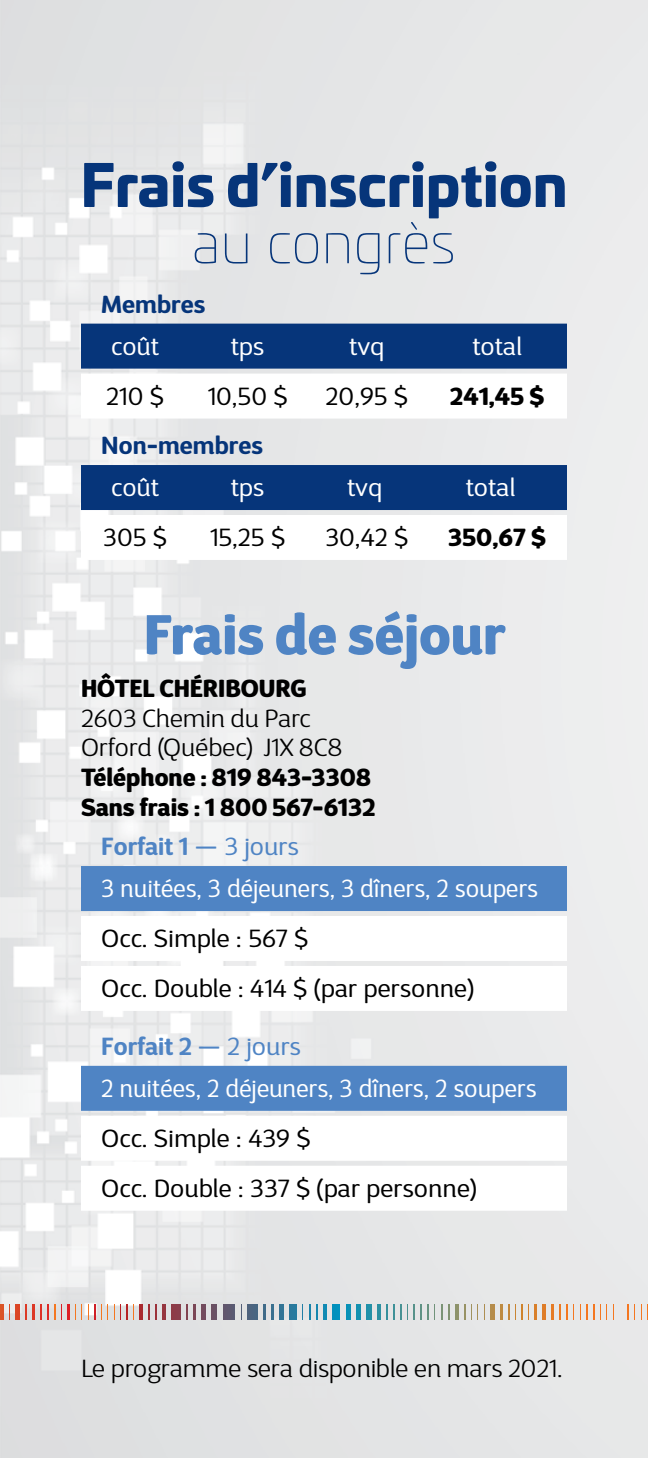
<style>
.page{position:relative;width:648px;height:1458px;background:#fff}
.page>*{position:absolute;margin:0;border:0;box-sizing:border-box;transform-origin:0 0}
.t1{font:900 56.25px "Univia Pro";color:#06357a}
.t2{font:900 56.25px "D Sari";color:#4f84c4}
.t3{font:100 56.25px "Univia Pro";color:#06357a}
.t4{font:24.75px/49.9px "D Sari";color:#000}
.t5{font:24.75px/42.1px "D Sari";color:#fff;scale:.95 1}
.t6{font:900 24.75px/29.7px "D Sari";color:#000}
.t7{font:300 24.75px/29.7px "D Sari";color:#000}
.t8{font:24.75px "D Sari";color:#fff}
.t9{font:700 24.75px "D Sari";color:#06357a}
.s1{font-weight:700;color:#4f84c4}
.s2{color:#4f84c4}
</style>
<div class="page">
<img style="left:0;top:0;width:648px;height:1458px">
<div style="left:81px;top:866px;width:486px;height:45px;background:#4f84c4"></div>
<div style="left:81px;top:916px;width:486px;height:45px;background:#fff"></div>
<div style="left:81px;top:966px;width:486px;height:45px;background:#fff"></div>
<div style="left:81px;top:1066px;width:486px;height:45px;background:#4f84c4"></div>
<div style="left:81px;top:1116px;width:486px;height:45px;background:#fff"></div>
<div style="left:81px;top:1166px;width:486px;height:45px;background:#fff"></div>
<div style="left:81px;top:465px;width:486px;height:45px;background:#06357a"></div>
<div style="left:81px;top:515px;width:486px;height:45px;background:#fff"></div>
<div style="left:81px;top:324px;width:486px;height:45px;background:#06357a"></div>
<div style="left:81px;top:374px;width:486px;height:45px;background:#fff"></div>
<svg style="left:635px;top:1304px;width:13px;height:16px"></svg>
<svg style="left:627px;top:1304px;width:2px;height:16px"></svg>
<svg style="left:607px;top:1304px;width:7px;height:16px"></svg>
<svg style="left:600px;top:1304px;width:1px;height:16px"></svg>
<svg style="left:587px;top:1304px;width:7px;height:16px"></svg>
<svg style="left:574px;top:1304px;width:7px;height:16px"></svg>
<svg style="left:567px;top:1304px;width:1px;height:16px"></svg>
<svg style="left:559px;top:1304px;width:2px;height:16px"></svg>
<svg style="left:551px;top:1304px;width:2px;height:16px"></svg>
<hr style="left:542px;top:1304px;width:3px;height:16px;background:#de7d28">
<svg style="left:535px;top:1304px;width:1px;height:16px"></svg>
<svg style="left:522px;top:1304px;width:7px;height:16px"></svg>
<svg style="left:515px;top:1304px;width:1px;height:16px"></svg>
<svg style="left:508px;top:1304px;width:1px;height:16px"></svg>
<svg style="left:501px;top:1304px;width:1px;height:16px"></svg>
<hr style="left:491px;top:1304px;width:4px;height:16px;background:#b58c4a">
<svg style="left:478px;top:1304px;width:7px;height:16px"></svg>
<svg style="left:471px;top:1304px;width:1px;height:16px"></svg>
<svg style="left:464px;top:1304px;width:1px;height:16px"></svg>
<hr style="left:455px;top:1304px;width:3px;height:16px;background:#8d936b">
<svg style="left:449px;top:1304px;width:1px;height:16px"></svg>
<svg style="left:441px;top:1304px;width:2px;height:16px"></svg>
<svg style="left:434px;top:1304px;width:1px;height:16px"></svg>
<svg style="left:421px;top:1304px;width:7px;height:16px"></svg>
<svg style="left:414px;top:1304px;width:1px;height:16px"></svg>
<svg style="left:401px;top:1304px;width:7px;height:16px"></svg>
<svg style="left:387px;top:1304px;width:8px;height:16px"></svg>
<svg style="left:378px;top:1304px;width:2px;height:16px"></svg>
<div style="left:366px;top:1304px;width:5px;height:16px;background:#2091a9"></div>
<hr style="left:357px;top:1304px;width:3px;height:16px;background:#1391b0">
<div style="left:346px;top:1304px;width:5px;height:16px;background:#0991b7"></div>
<div style="left:332px;top:1304px;width:8px;height:16px;background:#0091bd"></div>
<svg style="left:324px;top:1304px;width:2px;height:16px"></svg>
<svg style="left:316px;top:1304px;width:2px;height:16px"></svg>
<svg style="left:309px;top:1304px;width:1px;height:16px"></svg>
<svg style="left:302px;top:1304px;width:1px;height:16px"></svg>
<div style="left:290px;top:1304px;width:6px;height:16px;background:#29799d"></div>
<hr style="left:280px;top:1304px;width:4px;height:16px;background:#327495">
<svg style="left:272px;top:1304px;width:2px;height:16px"></svg>
<svg style="left:264px;top:1304px;width:1px;height:16px"></svg>
<div style="left:248px;top:1304px;width:10px;height:16px;background:#4a6480"></div>
<svg style="left:241px;top:1304px;width:1px;height:16px"></svg>
<div style="left:223px;top:1304px;width:12px;height:16px;background:#5e586f"></div>
<div style="left:211px;top:1304px;width:6px;height:16px;background:#6a5063"></div>
<hr style="left:202px;top:1304px;width:3px;height:16px;background:#734c5e">
<svg style="left:194px;top:1304px;width:2px;height:16px"></svg>
<svg style="left:187px;top:1304px;width:1px;height:16px"></svg>
<div style="left:171px;top:1304px;width:10px;height:16px;background:#8b3c49"></div>
<svg style="left:163px;top:1304px;width:2px;height:16px"></svg>
<svg style="left:155px;top:1304px;width:2px;height:16px"></svg>
<svg style="left:148px;top:1304px;width:1px;height:16px"></svg>
<svg style="left:140px;top:1304px;width:2px;height:16px"></svg>
<svg style="left:127px;top:1304px;width:7px;height:16px"></svg>
<svg style="left:108px;top:1304px;width:13px;height:16px"></svg>
<svg style="left:101px;top:1304px;width:1px;height:16px"></svg>
<svg style="left:82px;top:1304px;width:13px;height:16px"></svg>
<svg style="left:75px;top:1304px;width:1px;height:16px"></svg>
<svg style="left:68px;top:1304px;width:1px;height:16px"></svg>
<svg style="left:55px;top:1304px;width:7px;height:16px"></svg>
<svg style="left:48px;top:1304px;width:1px;height:16px"></svg>
<svg style="left:40px;top:1304px;width:2px;height:16px"></svg>
<svg style="left:26px;top:1304px;width:8px;height:16px"></svg>
<hr style="left:16px;top:1304px;width:4px;height:16px;background:#db4526">
<svg style="left:10px;top:1304px;width:1px;height:16px"></svg>
<hr style="left:0;top:1304px;width:3px;height:16px;background:#da5526">
<h1 class="t1" style="left:80px;top:139px;width:489px">Frais d’inscription</h1>
<h1 class="t3" style="left:192px;top:203px;width:265px">au congrès</h1>
<p class="t9" style="left:101px;top:288px;width:106px">Membres</p>
<p class="t8" style="left:111px;top:331px;width:49px">coût</p>
<p class="t8" style="left:231px;top:331px;width:35px">tps</p>
<p class="t8" style="left:349px;top:331px;width:36px">tvq</p>
<p class="t8" style="left:472px;top:331px;width:51px">total</p>
<p class="t4" style="left:106px;top:371px;width:59px">210 $</p>
<p class="t4" style="left:208px;top:371px;width:81px">10,50 $</p>
<p class="t4" style="left:326px;top:371px;width:84px">20,95 $</p>
<p class="t6" style="left:450px;top:380px;width:96px">241,45 $</p>
<p class="t9" style="left:101px;top:429px;width:163px">Non-membres</p>
<p class="t8" style="left:111px;top:472px;width:49px">coût</p>
<p class="t8" style="left:231px;top:472px;width:35px">tps</p>
<p class="t8" style="left:347px;top:472px;width:36px">tvq</p>
<p class="t8" style="left:466px;top:472px;width:51px">total</p>
<p class="t4" style="left:103px;top:512px;width:65px">305 $</p>
<p class="t4" style="left:210px;top:512px;width:76px">15,25 $</p>
<p class="t4" style="left:326px;top:512px;width:84px">30,42 $</p>
<p class="t6" style="left:448px;top:522px;width:100px">350,67 $</p>
<h1 class="t2" style="left:144px;top:597px;width:363px">Frais de séjour</h1>
<p class="t6" style="left:81px;top:673px;width:227px">HÔTEL CHÉRIBOURG</p>
<p class="t7" style="left:81px;top:703px;width:263px">2603 Chemin du Parc<br>Orford (Québec) J1X 8C8</p>
<p class="t6" style="left:81px;top:762px;width:296px">Téléphone : 819 843-3308<br>Sans frais : 1 800 567-6132</p>
<p class="t5" style="left:101px;top:825px;width:461px"><span class="s1">Forfait 1</span> <span class="s2">— 3 jours<br></span>3 nuitées, 3 déjeuners, 3 dîners, 2 soupers</p>
<p class="t4" style="left:101px;top:913px;width:375px">Occ. Simple : 567 $<br>Occ. Double : 414 $ (par personne)</p>
<p class="t5" style="left:101px;top:1025px;width:460px"><span class="s1">Forfait 2</span> <span class="s2">— 2 jours<br></span>2 nuitées, 2 déjeuners, 3 dîners, 2 soupers</p>
<p class="t4" style="left:101px;top:1113px;width:378px">Occ. Simple : 439 $<br>Occ. Double : 337 $ (par personne)</p>
<p class="t7" style="left:81px;top:1353px;width:483px">Le programme sera disponible en mars 2021.</p>
</div>
